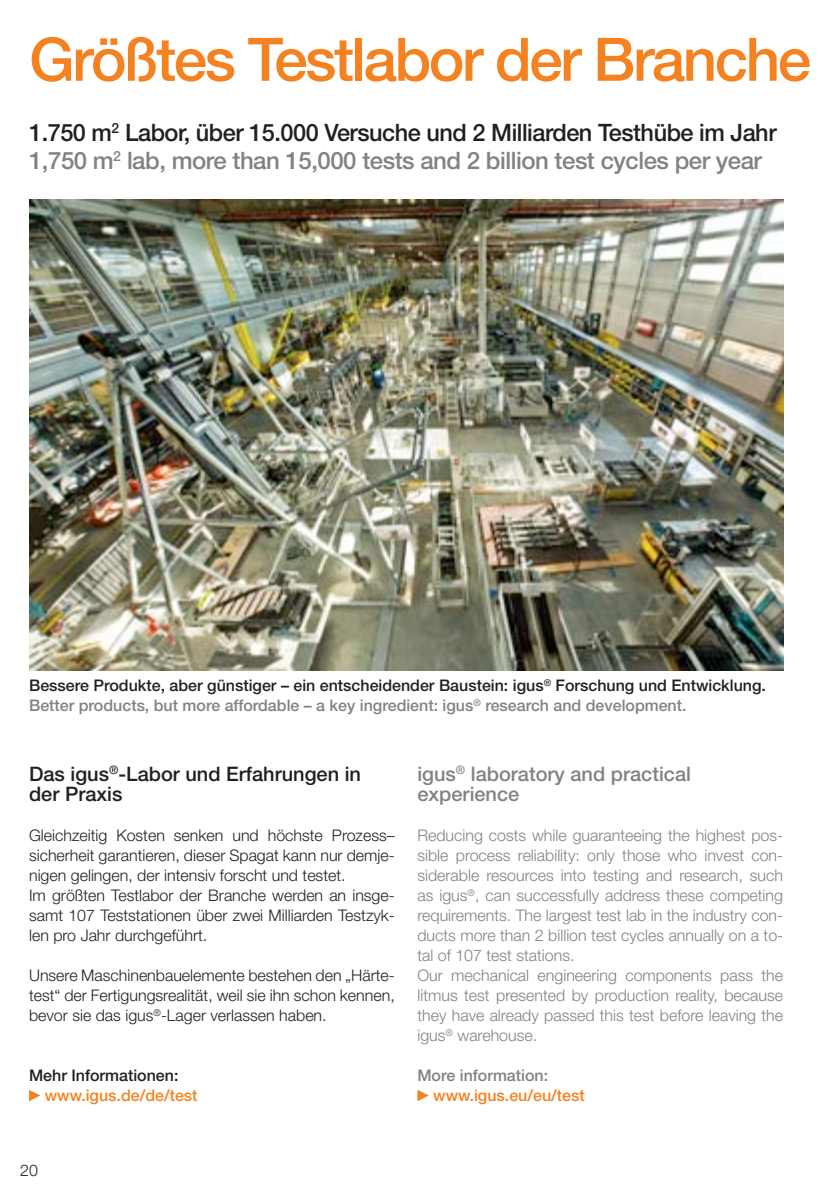
<style>
.page{position:relative;width:839px;height:1191px;background:#fff}
.page>*{position:absolute;margin:0;border:0;box-sizing:border-box;transform-origin:0 0}
.t1{font:500 60px "Helvetica Neue LT";letter-spacing:-.04em;color:#f58220}
.t2{font:500 24px/28px "Helvetica Neue LT";letter-spacing:-.02em;color:#231f20}
.t3{font:500 20px/20px "Helvetica Neue LT";color:#231f20}
.t4{font:500 20px/20px "Helvetica Neue LT";color:#808285}
.t5{font:300 16px/20px "Helvetica Neue LT";color:#808285}
.t6{font:300 16px/20px "Helvetica Neue LT";color:#231f20}
.t7{font:500 16px/20px "Helvetica Neue LT";color:#231f20}
.t8{font:500 16px "Helvetica Neue LT";color:#f58220}
.t9{font:500 16px "Helvetica Neue LT";color:#808285}
.s1{color:#808285}
</style>
<div class="page">
<svg style="left:417px;top:1090px;width:12px;height:11px"></svg>
<svg style="left:29px;top:1090px;width:11px;height:11px"></svg>
<img style="left:29px;top:199px;width:754px;height:471px">
<h1 class="t1" style="left:29px;top:24px;width:784px">Größtes Testlabor der Branche</h1>
<h2 class="t2" style="left:29px;top:118px;width:749px">1.750 m<sup>2</sup> Labor, über 15.000 Versuche und 2 Milliarden Testhübe im Jahr<br><span class="s1">1,750 m</span><sup>2</sup> <span class="s1">lab, more than 15,000 tests and 2 billion test cycles per year</span></h2>
<p class="t7" style="left:29px;top:675px;width:738px">Bessere Produkte, aber günstiger – ein entscheidender Baustein: igus<sup>®</sup> Forschung und Entwicklung.<br><span class="s1">Better products, but more affordable – a key ingredient: igus</span><sup>®</sup> <span class="s1">research and development.</span></p>
<p class="t3" style="left:29px;top:763px;width:334px">Das igus<sup>®</sup>-Labor und Erfahrungen in der Praxis</p>
<p class="t6" style="left:29px;top:825px;width:367px">Gleichzeitig Kosten senken und höchste Prozess– sicherheit garantieren, dieser Spagat kann nur demje&shy;nigen gelingen, der intensiv forscht und testet.<br>Im größten Testlabor der Branche werden an insge&shy;samt 107 Teststationen über zwei Milliarden Testzyk&shy;len pro Jahr durchgeführt.</p>
<p class="t6" style="left:29px;top:965px;width:367px;text-align:justify">Unsere Maschinenbauelemente bestehen den „Härte&shy;test“ der Fertigungsrealität, weil sie ihn schon kennen, bevor sie das igus<sup>®</sup>-Lager verlassen haben.</p>
<p class="t7" style="left:29px;top:1065px;width:151px">Mehr Informationen:</p>
<p class="t8" style="left:45px;top:1086px;width:154px">www.igus.de/de/test</p>
<p class="t4" style="left:417px;top:763px;width:275px">igus<sup>®</sup> laboratory and practical experience</p>
<p class="t5" style="left:417px;top:825px;width:367px">Reducing costs while guaranteeing the highest pos&shy;sible process reliability: only those who invest con&shy;siderable resources into testing and research, such as igus<sup>®</sup>, can successfully address these competing requirements. The largest test lab in the industry con&shy;ducts more than 2 billion test cycles annually on a to&shy;tal of 107 test stations.<br>Our mechanical engineering components pass the litmus test presented by production reality, because they have already passed this test before leaving the igus<sup>®</sup> warehouse.</p>
<p class="t9" style="left:417px;top:1066px;width:132px">More information:</p>
<p class="t8" style="left:433px;top:1086px;width:153px">www.igus.eu/eu/test</p>
<p class="t6" style="left:20px;top:1159px;width:19px">20</p>
</div>
